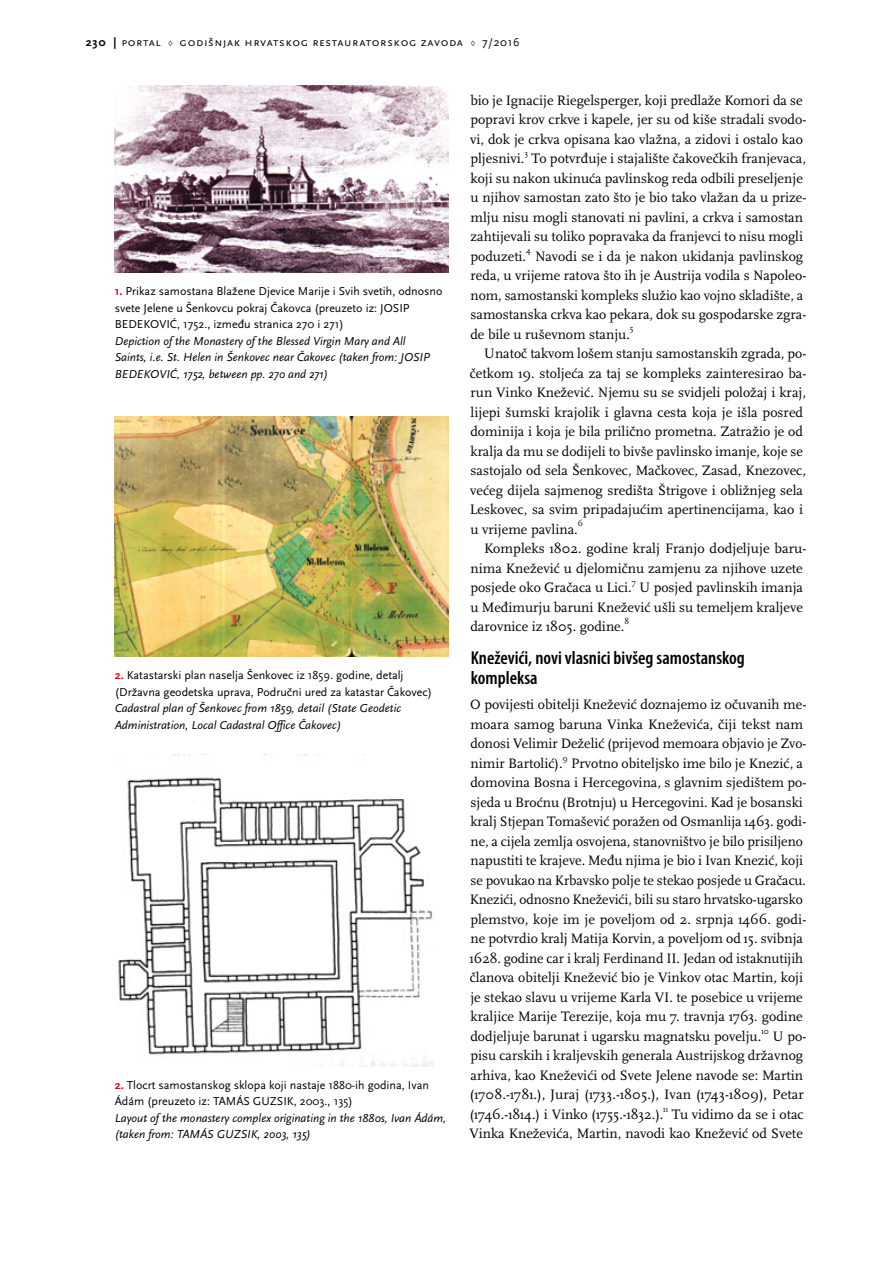
<style>
.page{position:relative;width:893px;height:1263px;background:#fff}
.page>*{position:absolute;margin:0;border:0;box-sizing:border-box;transform-origin:0 0}
.t1{font:600 condensed 18.75px/19.5px "Myriad Pro";color:#000}
.t2{font:14.25px/19.5px "Scala Pro";color:#000}
.t3{font:12px/16.5px "Scala Sans Pro";color:#000}
.t4{font:italic 12px/16.5px "Scala Sans Pro";color:#000}
.t5{font:12px "Scala Sans Pro";letter-spacing:.05em;color:#000}
.t6{font:8.55px "Scala Pro";color:#000}
.s1{font-weight:700}
.s2{font-family:"Scala Pro"}
.s3{font-weight:700;color:#e30613}
</style>
<div class="page">
<img style="left:115px;top:85px;width:334px;height:188px">
<img style="left:115px;top:417px;width:334px;height:239px">
<img style="left:118px;top:754px;width:316px;height:312px">
<p class="t5" style="left:86px;top:35px;width:435px"><span class="s1">230 |</span> portal <span class="s2">♢</span> Godišnjak Hrvatskog restauratorskog zavoda <span class="s2">♢</span> 7/2016</p>
<p class="t3" style="left:115px;top:283px;width:329px"><span class="s3">1.</span> Prikaz samostana Blažene Djevice Marije i Svih svetih, odnosno svete Jelene u Šenkovcu pokraj Čakovca (preuzeto iz: JOSIP<br>BEDEKOVIĆ, 1752., između stranica 270 i 271)</p>
<p class="t4" style="left:115px;top:332px;width:317px">Depiction of the Monastery of the Blessed Virgin Mary and All<br>Saints, i.e. St. Helen in Šenkovec near Čakovec (taken from: JOSIP<br>BEDEKOVIĆ, 1752, between pp. 270 and 271)</p>
<p class="t3" style="left:115px;top:667px;width:319px"><span class="s3">2.</span> Katastarski plan naselja Šenkovec iz 1859. godine, detalj (Državna geodetska uprava, Područni ured za katastar Čakovec)</p>
<p class="t4" style="left:115px;top:700px;width:288px">Cadastral plan of Šenkovec from 1859, detail (State Geodetic<br>Administration, Local Cadastral Office Čakovec)</p>
<p class="t3" style="left:115px;top:1076px;width:316px"><span class="s3">2.</span> Tlocrt samostanskog sklopa koji nastaje 1880-ih godina, Ivan<br>Ádám (preuzeto iz: TAMÁS GUZSIK, 2003., 135)</p>
<p class="t4" style="left:115px;top:1109px;width:333px">Layout of the monastery complex originating in the 1880s, Ivan Ádám, (taken from: TAMÁS GUZSIK, 2003, 135)</p>
<p class="t2" style="left:470px;top:90px;width:338px">bio je Ignacije Riegelsperger, koji predlaže Komori da se popravi krov crkve i kapele, jer su od kiše stradali svodo&shy;vi, dok je crkva opisana kao vlažna, a zidovi i ostalo kao pljesnivi.</p>
<p class="t6" style="left:524px;top:148px;width:5px">3</p>
<p class="t2" style="left:470px;top:149px;width:337px;text-indent:61px">To potvrđuje i stajalište čakovečkih franjevaca, koji su nakon ukinuća pavlinskog reda odbili preseljenje u njihov samostan zato što je bio tako vlažan da u prize&shy;mlju nisu mogli stanovati ni pavlini, a crkva i samostan zahtijevali su toliko popravaka da franjevci to nisu mogli poduzeti.</p>
<p class="t6" style="left:526px;top:246px;width:6px">4</p>
<p class="t2" style="left:470px;top:246px;width:337px;text-indent:65px">Navodi se i da je nakon ukidanja pavlinskog reda, u vrijeme ratova što ih je Austrija vodila s Napoleo&shy;nom, samostanski kompleks služio kao vojno skladište, a samostanska crkva kao pekara, dok su gospodarske zgra&shy;de bile u ruševnom stanju.</p>
<p class="t6" style="left:630px;top:324px;width:5px">5</p>
<p class="t2" style="left:470px;top:344px;width:338px;text-indent:14px">Unatoč takvom lošem stanju samostanskih zgrada, po&shy;četkom 19. stoljeća za taj se kompleks zainteresirao ba&shy;run Vinko Knežević. Njemu su se svidjeli položaj i kraj, lijepi šumski krajolik i glavna cesta koja je išla posred dominija i koja je bila prilično prometna. Zatražio je od kralja da mu se dodijeli to bivše pavlinsko imanje, koje se sastojalo od sela Šenkovec, Mačkovec, Zasad, Knezovec, većeg dijela sajmenog središta Štrigove i obližnjeg sela Leskovec, sa svim pripadajućim apertinencijama, kao i u vrijeme pavlina.</p>
<p class="t6" style="left:578px;top:519px;width:7px">6</p>
<p class="t2" style="left:470px;top:539px;width:337px;text-indent:14px">Kompleks 1802. godine kralj Franjo dodjeljuje baru&shy;nima Knežević u djelomičnu zamjenu za njihove uzete posjede oko Gračaca u Lici.</p>
<p class="t6" style="left:632px;top:577px;width:6px">7</p>
<p class="t2" style="left:470px;top:578px;width:334px;text-align:justify;text-indent:169px">U posjed pavlinskih imanja u Međimurju baruni Knežević ušli su temeljem kraljeve darovnice iz 1805. godine.</p>
<p class="t6" style="left:624px;top:616px;width:6px">8</p>
<h1 class="t1" style="left:471px;top:648px;width:276px">Kneževići, novi vlasnici bivšeg samostanskog kompleksa</h1>
<p class="t2" style="left:470px;top:695px;width:338px">O povijesti obitelji Knežević doznajemo iz očuvanih me&shy;moara samog baruna Vinka Kneževića, čiji tekst nam donosi Velimir Deželić (prijevod memoara objavio je Zvo&shy;nimir Bartolić).</p>
<p class="t6" style="left:563px;top:753px;width:7px">9</p>
<p class="t2" style="left:470px;top:753px;width:338px;text-indent:101px">Prvotno obiteljsko ime bilo je Knezić, a domovina Bosna i Hercegovina, s glavnim sjedištem po&shy;sjeda u Broćnu (Brotnju) u Hercegovini. Kad je bosanski kralj Stjepan Tomašević poražen od Osmanlija 1463. godi&shy;ne, a cijela zemlja osvojena, stanovništvo je bilo prisiljeno napustiti te krajeve. Među njima je bio i Ivan Knezić, koji se povukao na Krbavsko polje te stekao posjede u Gračacu.<br>Knezići, odnosno Kneževići, bili su staro hrvatsko-ugarsko plemstvo, koje im je poveljom od 2. srpnja 1466. godi&shy;ne potvrdio kralj Matija Korvin, a poveljom od 15. svibnja 1628. godine car i kralj Ferdinand II. Jedan od istaknutijih članova obitelji Knežević bio je Vinkov otac Martin, koji je stekao slavu u vrijeme Karla VI. te posebice u vrijeme kraljice Marije Terezije, koja mu 7. travnja 1763. godine dodjeljuje barunat i ugarsku magnatsku povelju.</p>
<p class="t6" style="left:761px;top:1026px;width:9px">10</p>
<p class="t2" style="left:470px;top:1026px;width:338px;text-indent:303px">U po&shy;pisu carskih i kraljevskih generala Austrijskog državnog arhiva, kao Kneževići od Svete Jelene navode se: Martin (1708.-1781.), Juraj (1733.-1805.), Ivan (1743-1809), Petar (1746.-1814.) i Vinko (1755.-1832.).</p>
<p class="t6" style="left:663px;top:1104px;width:6px">11</p>
<p class="t2" style="left:469px;top:1104px;width:336px;text-align:right">Tu vidimo da se i otac<br>Vinka Kneževića, Martin, navodi kao Knežević od Svete</p>
</div>
